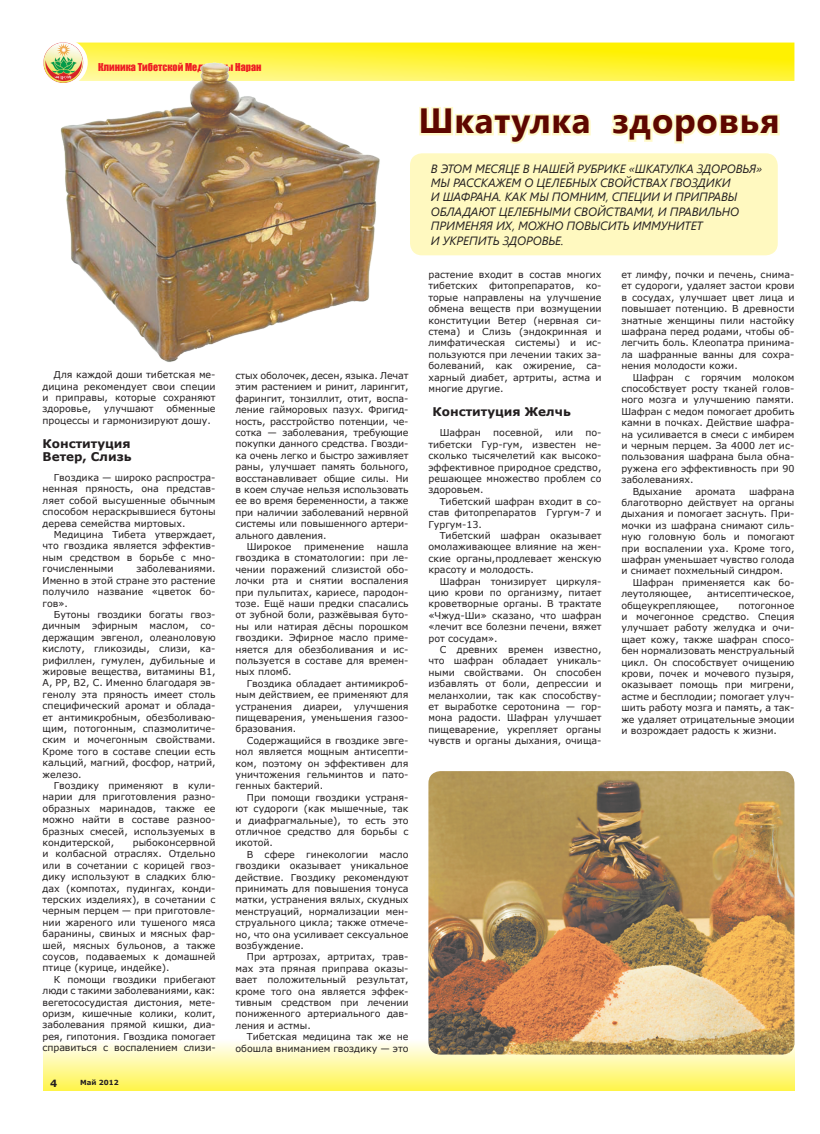
<style>
.page{position:relative;width:820px;height:1134px;background:#fff}
.page>*{position:absolute;margin:0;border:0;box-sizing:border-box;transform-origin:0 0}
.t1{font:700 35px "Segoe UI";letter-spacing:.02em;color:#5e0700}
.t2{font:italic 12px/14.4px "Segoe UI";letter-spacing:-.01em;color:#231f20}
.t3{font:700 12px/13px "Verdana";color:#231f20}
.t4{font:10px "Impact";color:#ee1d23}
.t5{font:700 10px "Verdana";color:#231f20}
.t6{font:9.5px/11.4px "Verdana";color:#231f20;text-align:justify}
.t7{font:700 7px "Verdana";color:#231f20}
</style>
<div class="page">
<div style="left:43px;top:1039px;width:751px;height:52px;background:linear-gradient(to bottom,#fff,#fff54c)"></div>
<svg style="left:393px;top:43px;width:401px;height:38px"></svg>
<img style="left:44px;top:51px;width:3px;height:23px">
<img style="left:47px;top:42px;width:346px;height:320px">
<svg style="left:419px;top:107px;width:172px;height:37px"></svg>
<svg style="left:611px;top:113px;width:169px;height:31px"></svg>
<div style="left:410px;top:153px;width:367px;height:102px;background:#fff9c0;border-radius:12px"></div>
<img style="left:428px;top:771px;width:366px;height:283px">
<p class="t4" style="left:98px;top:59px;width:165px">Клиника Тибетской Медицины Наран</p>
<p class="t6" style="left:43px;top:369px;width:174px;text-indent:11px">Для каждой доши тибетская ме&shy;дицина рекомендует свои специи и приправы, которые сохраняют здоровье,</p>
<p class="t6" style="left:43px;top:403px;width:174px;text-indent:124px">обменные процессы и гармонизируют дошу.</p>
<p class="t3" style="left:43px;top:437px;width:91px">Конституция<br>Ветер, Cлизь</p>
<p class="t6" style="left:43px;top:472px;width:174px;text-indent:11px">Гвоздика — широко распростра&shy;ненная пряность, она представ&shy;ляет собой высушенные обычным способом нераскрывшиеся бутоны дерева семейства миртовых.</p>
<p class="t6" style="left:43px;top:529px;width:174px;text-indent:11px">Медицина Тибета утверждает, что гвоздика является эффектив&shy;ным средством в борьбе с мно&shy;гочисленными</p>
<p class="t6" style="left:104px;top:403px;width:51px">улучшают</p>
<p class="t6" style="left:43px;top:563px;width:174px;text-indent:94px">заболеваниями.<br>Именно в этой стране это растение получило название «цветок бо&shy;гов».</p>
<p class="t6" style="left:43px;top:609px;width:174px;text-indent:11px">Бутоны гвоздики богаты гвоз&shy;дичным эфирным маслом, со&shy;держащим эвгенол, олеаноловую кислоту, гликозиды, слизи, ка&shy;рифиллен, гумулен, дубильные и жировые вещества, витамины В1, А, РР, В2, С. Именно благодаря эв&shy;генолу эта пряность имеет столь специфический аромат и облада&shy;ет антимикробным, обезболиваю&shy;щим, потогонным, спазмолитиче&shy;ским и мочегонным свойствами.<br>Кроме того в составе специи есть кальций, магний, фосфор, натрий, железо.</p>
<p class="t6" style="left:43px;top:780px;width:174px;text-indent:11px">Гвоздику применяют в кули&shy;нарии для приготовления разно&shy;образных маринадов, также ее можно найти в составе разноо&shy;бразных смесей, используемых в кондитерской,</p>
<p class="t6" style="left:43px;top:837px;width:174px;text-indent:90px">рыбоконсервной и колбасной отраслях. Отдельно или в сочетании с корицей гвоз&shy;дику используют в сладких блю&shy;дах (компотах, пудингах, конди&shy;терских изделиях), в сочетании с черным перцем — при приготовле&shy;нии жареного или тушеного мяса баранины, свиных и мясных фар&shy;шей, мясных бульонов, а также соусов, подаваемых к домашней птице (курице, индейке).</p>
<p class="t6" style="left:43px;top:973px;width:174px;text-indent:11px">К помощи гвоздики прибегают люди с такими заболеваниями, как: вегетососудистая дистония, мете&shy;оризм, кишечные колики, колит, заболевания прямой кишки, диа&shy;рея, гипотония. Гвоздика помогает справиться с воспалением слизи-</p>
<p class="t5" style="left:50px;top:1076px;width:9px">4</p>
<p class="t7" style="left:80px;top:1078px;width:40px">Май 2012</p>
<p class="t6" style="left:235px;top:370px;width:174px">стых оболочек, десен, языка. Лечат</p>
<p class="t6" style="left:235px;top:381px;width:174px">этим растением и ринит, ларингит,</p>
<p class="t6" style="left:235px;top:393px;width:174px">фарингит, тонзиллит, отит, воспа-</p>
<p class="t6" style="left:235px;top:404px;width:174px">ление гайморовых пазух. Фригид-</p>
<p class="t6" style="left:235px;top:415px;width:174px">ность, расстройство потенции, че-</p>
<p class="t6" style="left:235px;top:427px;width:174px">сотка — заболевания, требующие</p>
<p class="t6" style="left:235px;top:438px;width:174px">покупки данного средства. Гвозди-</p>
<p class="t6" style="left:235px;top:450px;width:174px">ка очень легко и быстро заживляет</p>
<p class="t6" style="left:235px;top:461px;width:174px">раны, улучшает память больного,</p>
<p class="t6" style="left:235px;top:472px;width:174px">восстанавливает общие силы. Ни</p>
<p class="t6" style="left:235px;top:484px;width:174px">в коем случае нельзя использовать</p>
<p class="t6" style="left:235px;top:495px;width:174px">ее во время беременности, а также</p>
<p class="t6" style="left:235px;top:507px;width:174px">при наличии заболеваний нервной</p>
<p class="t6" style="left:235px;top:518px;width:174px">системы или повышенного артери-</p>
<p class="t6" style="left:235px;top:529px;width:93px">ального давления.</p>
<p class="t6" style="left:247px;top:541px;width:46px">Широкое</p>
<p class="t6" style="left:304px;top:541px;width:61px">применение</p>
<p class="t6" style="left:235px;top:541px;width:174px;text-indent:141px">нашла гвоздика в стоматологии: при ле&shy;чении поражений слизистой обо&shy;лочки рта и снятии воспаления при пульпитах, кариесе, пародон&shy;тозе. Ещё наши предки спасались от зубной боли, разжёвывая буто&shy;ны или натирая дёсны порошком гвоздики. Эфирное масло приме&shy;няется для обезболивания и ис&shy;пользуется в составе для времен&shy;ных пломб.</p>
<p class="t6" style="left:235px;top:678px;width:174px;text-indent:11px">Гвоздика обладает антимикроб&shy;ным действием, ее применяют для устранения диареи, улучшения пищеварения, уменьшения газоо&shy;бразования.</p>
<p class="t6" style="left:235px;top:735px;width:174px;text-indent:11px">Содержащийся в гвоздике эвге&shy;нол является мощным антисепти&shy;ком, поэтому он эффективен для уничтожения гельминтов и пато&shy;генных бактерий.</p>
<p class="t6" style="left:235px;top:792px;width:174px;text-indent:11px">При помощи гвоздики устраня&shy;ют судороги (как мышечные, так и диафрагмальные), то есть это отличное средство для борьбы с икотой.</p>
<p class="t6" style="left:235px;top:849px;width:174px;text-indent:11px">В сфере гинекологии масло гвоздики оказывает уникальное действие. Гвоздику рекомендуют принимать для повышения тонуса матки, устранения вялых, скудных менструаций, нормализации мен&shy;струального цикла; также отмече&shy;но, что она усиливает сексуальное возбуждение.</p>
<p class="t6" style="left:235px;top:951px;width:174px;text-indent:11px">При артрозах, артритах, трав&shy;мах эта пряная приправа оказы&shy;вает положительный результат, кроме того она является эффек&shy;тивным средством при лечении пониженного артериального дав&shy;ления и астмы.</p>
<p class="t6" style="left:235px;top:1031px;width:174px;text-align:right">Тибетская медицина так же не обошла вниманием гвоздику — это</p>
<h1 class="t1" style="left:418px;top:96px;width:363px">Шкатулка здоровья</h1>
<p class="t2" style="left:431px;top:161px;width:333px">В ЭТОМ МЕСЯЦЕ В НАШЕЙ РУБРИКЕ «ШКАТУЛКА ЗДОРОВЬЯ» МЫ РАССКАЖЕМ О ЦЕЛЕБНЫХ СВОЙСТВАХ ГВОЗДИКИ<br>И ШАФРАНА. КАК МЫ ПОМНИМ, СПЕЦИИ И ПРИПРАВЫ ОБЛАДАЮТ ЦЕЛЕБНЫМИ СВОЙСТВАМИ, И ПРАВИЛЬНО ПРИМЕНЯЯ ИХ, МОЖНО ПОВЫСИТЬ ИММУНИТЕТ<br>И УКРЕПИТЬ ЗДОРОВЬЕ.</p>
<p class="t6" style="left:428px;top:269px;width:174px">растение входит в состав многих тибетских фитопрепаратов, ко&shy;торые направлены на улучшение обмена веществ при возмущении конституции Ветер (нервная си&shy;стема) и Слизь (эндокринная и лимфатическая системы) и ис&shy;пользуются при лечении таких за&shy;болеваний, как ожирение, са&shy;харный диабет, артриты, астма и многие другие.</p>
<p class="t3" style="left:432px;top:405px;width:140px">Конституция Желчь</p>
<p class="t6" style="left:439px;top:427px;width:43px">Шафран</p>
<p class="t6" style="left:493px;top:427px;width:51px">посевной,</p>
<p class="t6" style="left:555px;top:427px;width:20px">или</p>
<p class="t6" style="left:428px;top:427px;width:174px;text-indent:157px">по&shy;тибетски Гур-гум, известен не&shy;сколько тысячелетий как высоко&shy;эффективное природное средство, решающее множество проблем со здоровьем.</p>
<p class="t6" style="left:428px;top:495px;width:174px;text-indent:11px">Тибетский шафран входит в со&shy;став фитопрепаратов Гургум-7 и Гургум-13.</p>
<p class="t6" style="left:428px;top:530px;width:174px;text-indent:11px">Тибетский шафран оказывает омолаживающее влияние на жен&shy;ские органы,продлевает женскую красоту и молодость.</p>
<p class="t6" style="left:428px;top:575px;width:174px;text-indent:11px">Шафран тонизирует циркуля&shy;цию крови по организму, питает кроветворные органы. В трактате «Чжуд-Ши» сказано, что шафран «лечит все болезни печени, вяжет рот сосудам».</p>
<p class="t6" style="left:428px;top:644px;width:174px;text-indent:11px">С древних времен известно, что шафран обладает уникаль&shy;ными свойствами. Он способен избавлять от боли, депрессии и меланхолии, так как способству&shy;ет выработке серотонина — гор&shy;мона радости. Шафран улучшает пищеварение, укрепляет органы чувств и органы дыхания, очища-</p>
<p class="t6" style="left:621px;top:269px;width:174px">ет лимфу, почки и печень, снима&shy;ет судороги, удаляет застои крови в сосудах, улучшает цвет лица и повышает потенцию. В древности знатные женщины пили настойку шафрана перед родами, чтобы об&shy;легчить боль. Клеопатра принима&shy;ла шафранные ванны для сохра&shy;нения молодости кожи.</p>
<p class="t6" style="left:632px;top:371px;width:163px">Шафран с горячим молоком</p>
<p class="t6" style="left:621px;top:383px;width:174px">способствует росту тканей голов-</p>
<p class="t6" style="left:621px;top:394px;width:174px">ного мозга и улучшению памяти.</p>
<p class="t6" style="left:621px;top:406px;width:174px">Шафран с медом помогает дробить</p>
<p class="t6" style="left:621px;top:417px;width:174px">камни в почках. Действие шафра-</p>
<p class="t6" style="left:621px;top:428px;width:174px">на усиливается в смеси с имбирем</p>
<p class="t6" style="left:621px;top:440px;width:174px">и черным перцем. За 4000 лет ис-</p>
<p class="t6" style="left:621px;top:451px;width:174px">пользования шафрана была обна-</p>
<p class="t6" style="left:621px;top:463px;width:174px">ружена его эффективность при 90</p>
<p class="t6" style="left:621px;top:474px;width:74px">заболеваниях.</p>
<p class="t6" style="left:632px;top:485px;width:51px">Вдыхание</p>
<p class="t6" style="left:695px;top:485px;width:42px">аромата</p>
<p class="t6" style="left:621px;top:485px;width:174px;text-indent:128px">шафрана благотворно действует на органы дыхания и помогает заснуть. При&shy;мочки из шафрана снимают силь&shy;ную головную боль и помогают при воспалении уха. Кроме того, шафран уменьшает чувство голода и снимает похмельный синдром.</p>
<p class="t6" style="left:621px;top:577px;width:174px;text-indent:11px">Шафран применяется как бо&shy;леутоляющее,</p>
<p class="t6" style="left:621px;top:588px;width:174px;text-indent:86px">антисептическое, общеукрепляющее,</p>
<p class="t6" style="left:621px;top:599px;width:174px;text-indent:117px">потогонное и мочегонное средство. Специя улучшает работу желудка и очи&shy;щает кожу, также шафран спосо&shy;бен нормализовать менструальный цикл. Он способствует очищению крови, почек и мочевого пузыря, оказывает помощь при мигрени, астме и бесплодии; помогает улуч&shy;шить работу мозга и память, а так&shy;же удаляет отрицательные эмоции и возрождает радость к жизни.</p>
</div>
